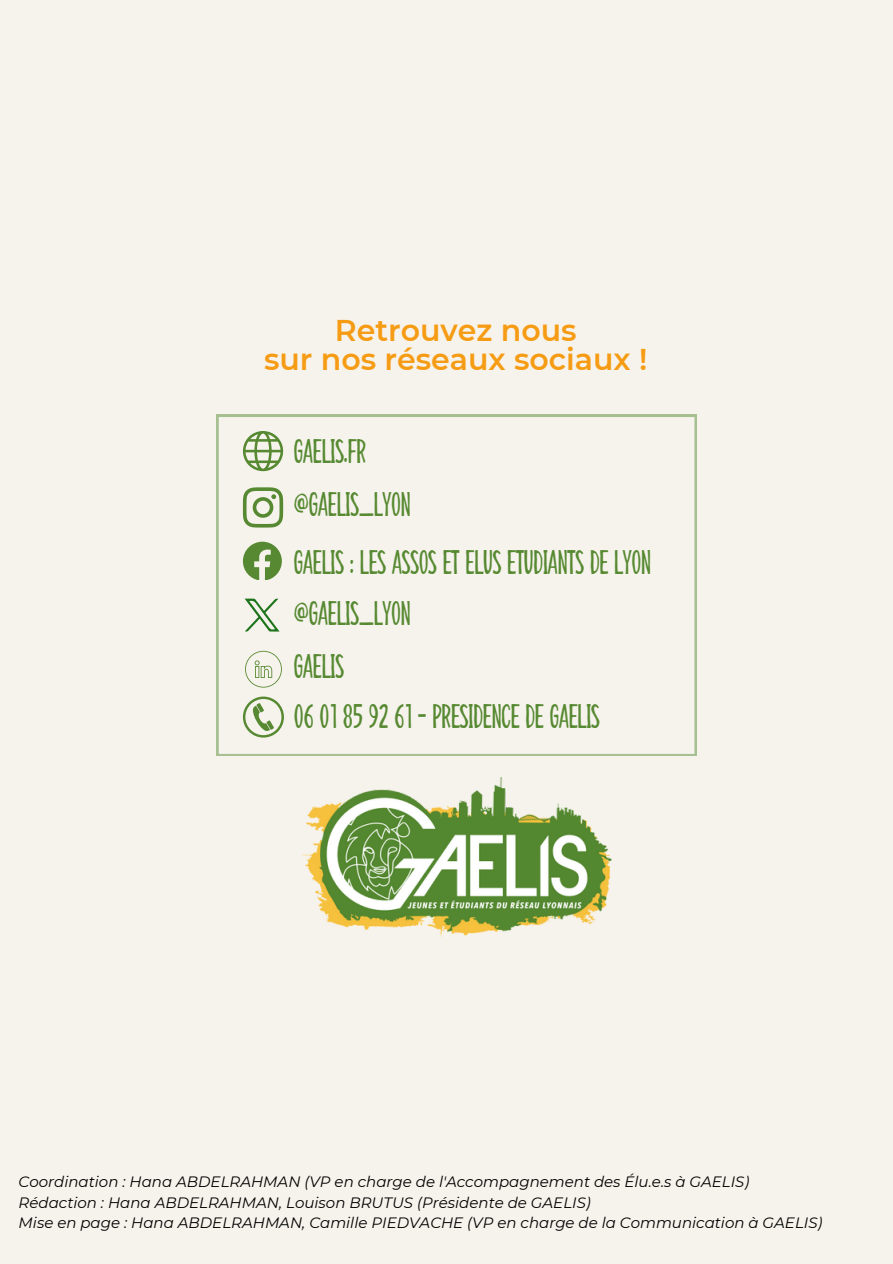
<style>
.page{position:relative;width:893px;height:1264px;background:#fff}
.page>*{position:absolute;margin:0;border:0;box-sizing:border-box;transform-origin:0 0}
.t1{font:34.2px "Breakfast Club";color:#568931}
.t2{font:600 30px "Montserrat";color:#f69c14}
.t3{font:italic 15px "Montserrat";color:#000}
</style>
<div class="page">
<div style="left:0;top:0;width:892px;height:1263px;background:#f6f3ec"></div>
<img style="left:302px;top:777px;width:310px;height:160px">
<svg style="left:216px;top:415px;width:480px;height:340px"></svg>
<svg style="left:243px;top:487px;width:40px;height:40px"></svg>
<svg style="left:243px;top:541px;width:39px;height:39px"></svg>
<svg style="left:245px;top:651px;width:37px;height:36px"></svg>
<svg style="left:243px;top:431px;width:40px;height:40px"></svg>
<svg style="left:243px;top:696px;width:40px;height:41px"></svg>
<svg style="left:244px;top:598px;width:35px;height:33px"></svg>
<p class="t2" style="left:335px;top:311px;width:243px">Retrouvez nous</p>
<p class="t2" style="left:264px;top:341px;width:385px">sur nos réseaux sociaux !</p>
<p class="t1" style="left:294px;top:437px;width:74px">GAELIS.FR</p>
<p class="t1" style="left:294px;top:490px;width:118px">@GAELIS_LYON</p>
<p class="t1" style="left:294px;top:548px;width:359px">GAELIS : LES ASSOS ET ÉLUS ETUDIANTS DE LYON</p>
<p class="t1" style="left:294px;top:599px;width:118px">@GAELIS_LYON</p>
<p class="t1" style="left:294px;top:652px;width:52px">GAELIS</p>
<p class="t1" style="left:294px;top:702px;width:307px">06 01 85 92 61 - PRÉSIDENCE DE GAELIS</p>
<p class="t3" style="left:19px;top:1172px;width:732px">Coordination : Hana ABDELRAHMAN (VP en charge de l'Accompagnement des Élu.e.s à GAELIS)</p>
<p class="t3" style="left:19px;top:1192px;width:573px">Rédaction : Hana ABDELRAHMAN, Louison BRUTUS (Présidente de GAELIS)</p>
<p class="t3" style="left:19px;top:1213px;width:805px">Mise en page : Hana ABDELRAHMAN, Camille PIEDVACHE (VP en charge de la Communication à GAELIS)</p>
</div>
